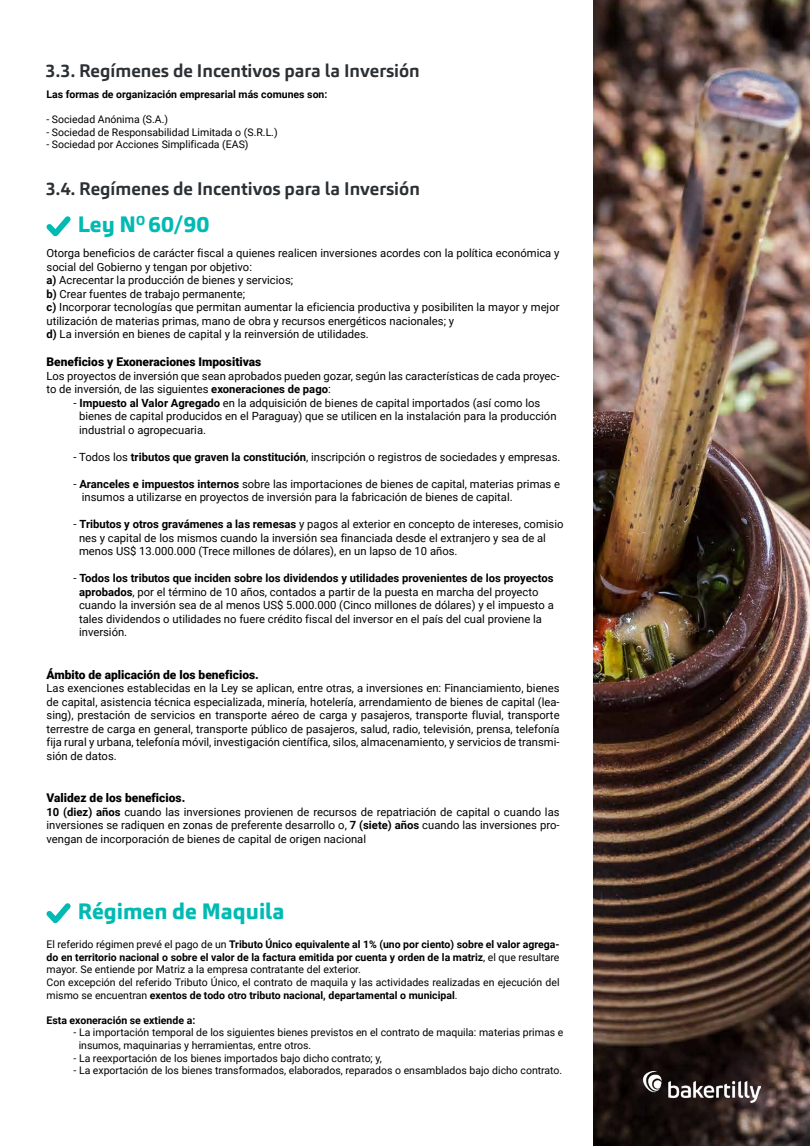
<style>
.page{position:relative;width:810px;height:1146px;background:#fff}
.page>*{position:absolute;margin:0;border:0;box-sizing:border-box;transform-origin:0 0}
.t1{font:800 22.05px "Carnac";color:#00bab3}
.t2{font:700 18px "Carnac";color:#2b3034}
.t3{font:900 12px "Roboto";color:#000}
.t4{font:11.25px/13.5px "Roboto";color:#000}
.t5{font:10.5px/12.6px "Roboto";color:#000}
.t6{font:700 10.5px "Roboto";color:#000}
.s1{font-weight:700}
</style>
<div class="page">
<img style="left:593px;top:0;width:217px;height:1145px">
<svg style="left:46px;top:216px;width:25px;height:20px"></svg>
<svg style="left:46px;top:903px;width:25px;height:20px"></svg>
<img style="left:644px;top:1072px;width:116px;height:30px">
<h2 class="t2" style="left:45px;top:59px;width:376px">3.3. Regímenes de Incentivos para la Inversión</h2>
<p class="t6" style="left:46px;top:87px;width:283px">Las formas de organización empresarial más comunes son:</p>
<p class="t5" style="left:46px;top:113px;width:123px">- Sociedad Anónima (S.A.)</p>
<p class="t5" style="left:46px;top:125px;width:233px">- Sociedad de Responsabilidad Limitada o (S.R.L.)</p>
<p class="t5" style="left:46px;top:138px;width:204px">- Sociedad por Acciones Simplificada (EAS)</p>
<h2 class="t2" style="left:45px;top:177px;width:376px">3.4. Regímenes de Incentivos para la Inversión</h2>
<h1 class="t1" style="left:78px;top:210px;width:133px">Ley N<sup>O</sup> 60/90</h1>
<p class="t4" style="left:47px;top:246px;width:515px">Otorga beneficios de carácter fiscal a quienes realicen inversiones acordes con la política económica y social del Gobierno y tengan por objetivo:<br><span class="s1">a)</span> Acrecentar la producción de bienes y servicios;<br><span class="s1">b)</span> Crear fuentes de trabajo permanente;<br><span class="s1">c)</span> Incorporar tecnologías que permitan aumentar la eficiencia productiva y posibiliten la mayor y mejor utilización de materias primas, mano de obra y recursos energéticos nacionales; y<br><span class="s1">d)</span> La inversión en bienes de capital y la reinversión de utilidades.</p>
<p class="t3" style="left:47px;top:354px;width:216px">Beneficios y Exoneraciones Impositivas</p>
<p class="t4" style="left:47px;top:369px;width:515px">Los proyectos de inversión que sean aprobados pueden gozar, según las características de cada proyec&shy;to de inversión, de las siguientes <span class="s1">exoneraciones de pago</span>:</p>
<p class="t4" style="left:79px;top:396px;width:479px;text-indent:-6px">- <span class="s1">Impuesto al Valor Agregado</span> en la adquisición de bienes de capital importados (así como los bienes de capital producidos en el Paraguay) que se utilicen en la instalación para la producción industrial o agropecuaria.</p>
<p class="t4" style="left:74px;top:450px;width:489px">- Todos los <span class="s1">tributos que graven la constitución</span>, inscripción o registros de sociedades y empresas.</p>
<p class="t4" style="left:82px;top:477px;width:480px;text-indent:-8px">- <span class="s1">Aranceles e impuestos internos</span> sobre las importaciones de bienes de capital, materias primas e insumos a utilizarse en proyectos de inversión para la fabricación de bienes de capital.</p>
<p class="t4" style="left:79px;top:517px;width:486px;text-indent:-6px">- <span class="s1">Tributos y otros gravámenes a las remesas</span> y pagos al exterior en concepto de intereses, comisio nes y capital de los mismos cuando la inversión sea financiada desde el extranjero y sea de al menos US$ 13.000.000 (Trece millones de dólares), en un lapso de 10 años.</p>
<p class="t4" style="left:79px;top:571px;width:476px;text-indent:-6px">- <span class="s1">Todos los tributos que inciden sobre los dividendos y utilidades provenientes de los proyectos aprobados</span>, por el término de 10 años, contados a partir de la puesta en marcha del proyecto cuando la inversión sea de al menos US$ 5.000.000 (Cinco millones de dólares) y el impuesto a tales dividendos o utilidades no fuere crédito fiscal del inversor en el país del cual proviene la inversión.</p>
<p class="t3" style="left:47px;top:666px;width:214px">Ámbito de aplicación de los beneficios.</p>
<p class="t4" style="left:47px;top:681px;width:515px;text-align:justify">Las exenciones establecidas en la Ley se aplican, entre otras, a inversiones en: Financiamiento, bienes de capital, asistencia técnica especializada, minería, hotelería, arrendamiento de bienes de capital (lea&shy;sing), prestación de servicios en transporte aéreo de carga y pasajeros, transporte fluvial, transporte terrestre de carga en general, transporte público de pasajeros, salud, radio, televisión, prensa, telefonía fija rural y urbana, telefonía móvil, investigación científica, silos, almacenamiento, y servicios de transmi&shy;sión de datos.</p>
<p class="t3" style="left:47px;top:789px;width:140px">Validez de los beneficios.</p>
<p class="t4" style="left:47px;top:804px;width:515px;text-align:justify"><span class="s1">10 (diez) años</span> cuando las inversiones provienen de recursos de repatriación de capital o cuando las inversiones se radiquen en zonas de preferente desarrollo o, <span class="s1">7 (siete) años</span> cuando las inversiones pro&shy;vengan de incorporación de bienes de capital de origen nacional</p>
<h1 class="t1" style="left:78px;top:897px;width:208px">Régimen de Maquila</h1>
<p class="t5" style="left:47px;top:937px;width:515px">El referido régimen prevé el pago de un <span class="s1">Tributo Único equivalente al 1% (uno por ciento) sobre el valor agrega&shy;do en territorio nacional o sobre el valor de la factura emitida por cuenta y orden de la matriz</span>, el que resultare mayor. Se entiende por Matriz a la empresa contratante del exterior.<br>Con excepción del referido Tributo Único, el contrato de maquila y las actividades realizadas en ejecución del mismo se encuentran <span class="s1">exentos de todo otro tributo nacional, departamental o municipal</span>.</p>
<p class="t6" style="left:47px;top:1012px;width:150px">Esta exoneración se extiende a:</p>
<p class="t5" style="left:79px;top:1026px;width:486px;text-indent:-5px">- La importación temporal de los siguientes bienes previstos en el contrato de maquila: materias primas e insumos, maquinarias y herramientas, entre otros.</p>
<p class="t5" style="left:74px;top:1051px;width:310px">- La reexportación de los bienes importados bajo dicho contrato; y,</p>
<p class="t5" style="left:74px;top:1063px;width:490px">- La exportación de los bienes transformados, elaborados, reparados o ensamblados bajo dicho contrato.</p>
</div>
